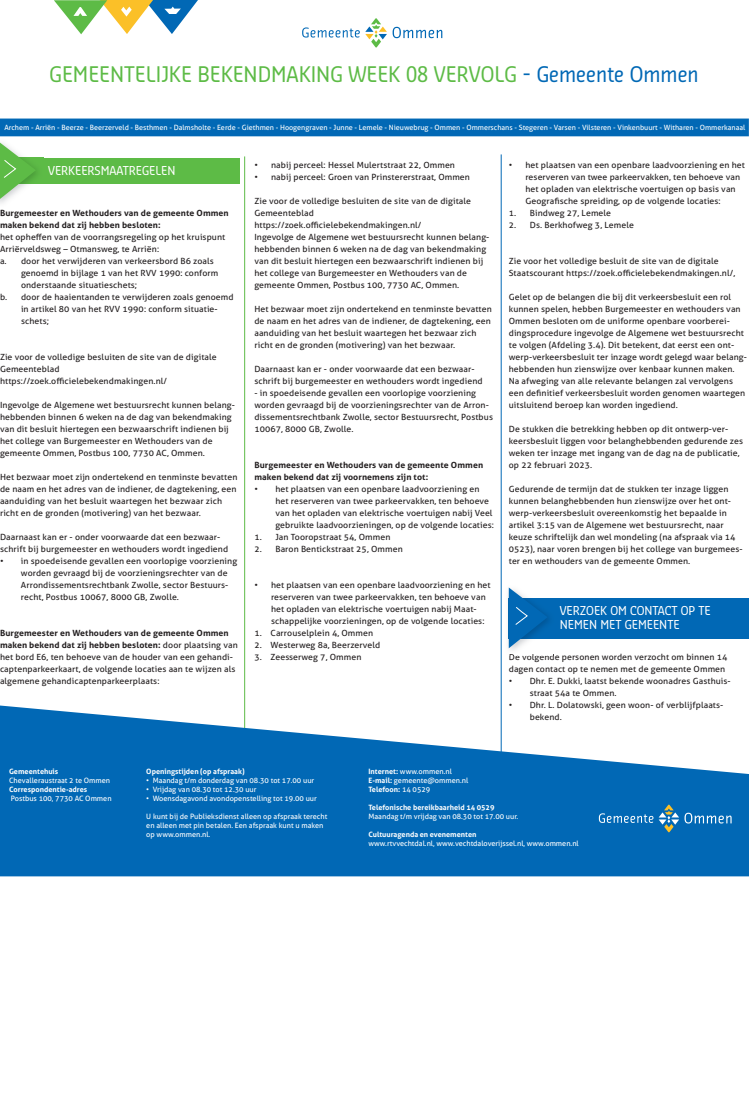
<style>
.page{position:relative;width:749px;height:1106px;background:#fff}
.page>*{position:absolute;margin:0;border:0;box-sizing:border-box;transform-origin:0 0}
.t1{font:21px "Sansa Con Std";color:#5dbb46}
.t2{font:12px/14.4px "Sansa Con Std";color:#fff}
.t3{font:8.5px/12px "Aller";letter-spacing:.01em;color:#231f20}
.t4{font:700 8.5px/12px "Aller";letter-spacing:.01em;color:#231f20}
.t5{font:7.4px/9px "Aller";color:#fff}
.t6{font:700 7.4px "Aller";color:#fff}
.t7{font:7.2px "Aller";color:#fff}
.s1{color:#0168b5}
.s2{font-weight:700}
</style>
<div class="page">
<svg style="left:302px;top:18px;width:140px;height:30px"></svg>
<div style="left:0;top:118px;width:748px;height:18px;background:#0168b5"></div>
<svg style="left:54px;top:0;width:144px;height:34px"></svg>
<hr style="left:244px;top:156px;width:1px;height:660px;background:#5dbb46">
<hr style="left:500px;top:154px;width:1px;height:710px;background:#0168b5">
<div style="left:0;top:158px;width:239px;height:25px;background:#5dbb46"></div>
<img style="left:0;top:157px;width:43px;height:47px">
<img style="left:36px;top:158px;width:7px;height:25px">
<svg style="left:0;top:142px;width:36px;height:59px"></svg>
<div style="left:508px;top:598px;width:240px;height:40px;background:#0168b5"></div>
<img style="left:508px;top:638px;width:47px;height:13px">
<img style="left:547px;top:615px;width:2px;height:8px">
<svg style="left:508px;top:587px;width:39px;height:61px"></svg>
<svg style="left:0;top:705px;width:748px;height:171px;fill:#0168b5"></svg>
<svg style="left:598px;top:804px;width:133px;height:28px;background:#1f78b9"></svg>
<h1 class="t1" style="left:50px;top:66px;width:650px">GEMEENTELIJKE BEKENDMAKING WEEK 08 VERVOLG <span class="s1">- Gemeente Ommen</span></h1>
<p class="t7" style="left:5px;top:125px;width:742px">Archem - Arriën - Beerze - Beerzerveld - Besthmen - Dalmsholte - Eerde - Giethmen - Hoogengraven - Junne - Lemele - Nieuwebrug - Ommen - Ommerschans - Stegeren - Varsen - Vilsteren - Vinkenbuurt - Witharen - Ommerkanaal</p>
<h2 class="t2" style="left:48px;top:164px;width:129px">VERKEERSMAATREGELEN</h2>
<p class="t3" style="left:254px;top:160px;width:5px">ï</p>
<p class="t3" style="left:271px;top:160px;width:185px">nabij perceel: Hessel Mulertstraat 22, Ommen</p>
<p class="t3" style="left:254px;top:172px;width:5px">ï</p>
<p class="t3" style="left:271px;top:172px;width:200px">nabij perceel: Groen van Prinstererstraat, Ommen</p>
<p class="t3" style="left:254px;top:196px;width:236px">Zie voor de volledige besluiten de site van de digitale Gemeenteblad<br>https://zoek.officielebekendmakingen.nl/<br>Ingevolge de Algemene wet bestuursrecht kunnen belang&shy;hebbenden binnen 6 weken na de dag van bekendmaking van dit besluit hiertegen een bezwaarschrift indienen bij het college van Burgemeester en Wethouders van de gemeente Ommen, Postbus 100, 7730 AC, Ommen.</p>
<p class="t3" style="left:254px;top:304px;width:239px">Het bezwaar moet zijn ondertekend en tenminste bevatten de naam en het adres van de indiener, de dagtekening, een aanduiding van het besluit waartegen het bezwaar zich richt en de gronden (motivering) van het bezwaar.</p>
<p class="t3" style="left:254px;top:364px;width:230px">Daarnaast kan er - onder voorwaarde dat een bezwaar&shy;schrift bij burgemeester en wethouders wordt ingediend</p>
<p class="t3" style="left:254px;top:388px;width:240px">- in spoedeisende gevallen een voorlopige voorziening worden gevraagd bij de voorzieningsrechter van de Arron&shy;dissementsrechtbank Zwolle, sector Bestuursrecht, Postbus 10067, 8000 GB, Zwolle.</p>
<p class="t4" style="left:254px;top:459px;width:230px">Burgemeester en Wethouders van de gemeente Ommen maken bekend dat zij voornemens zijn tot:</p>
<p class="t3" style="left:254px;top:484px;width:5px">ï</p>
<p class="t3" style="left:275px;top:484px;width:220px">het plaatsen van een openbare laadvoorziening en het reserveren van twee parkeervakken, ten behoeve van het opladen van elektrische voertuigen nabij Veel gebruikte laadvoorzieningen, op de volgende locaties:</p>
<p class="t3" style="left:254px;top:532px;width:137px">1. Jan Tooropstraat 54, Ommen</p>
<p class="t3" style="left:254px;top:544px;width:150px">2. Baron Bentickstraat 25, Ommen</p>
<p class="t3" style="left:254px;top:580px;width:5px">ï</p>
<p class="t3" style="left:271px;top:580px;width:221px">het plaatsen van een openbare laadvoorziening en het reserveren van twee parkeervakken, ten behoeve van het opladen van elektrische voertuigen nabij Maat&shy;schappelijke voorzieningen, op de volgende locaties:</p>
<p class="t3" style="left:254px;top:628px;width:120px">1. Carrouselplein 4, Ommen</p>
<p class="t3" style="left:254px;top:640px;width:127px">2. Westerweg 8a, Beerzerveld</p>
<p class="t3" style="left:254px;top:652px;width:108px">3. Zeesserweg 7, Ommen</p>
<p class="t3" style="left:508px;top:160px;width:5px">ï</p>
<p class="t3" style="left:525px;top:160px;width:221px">het plaatsen van een openbare laadvoorziening en het reserveren van twee parkeervakken, ten behoeve van het opladen van elektrische voertuigen op basis van Geografische spreiding, op de volgende locaties:</p>
<p class="t3" style="left:508px;top:208px;width:104px">1. Bindweg 27, Lemele</p>
<p class="t3" style="left:508px;top:220px;width:127px">2. Ds. Berkhofweg 3, Lemele</p>
<p class="t3" style="left:508px;top:256px;width:228px">Zie voor het volledige besluit de site van de digitale<br>Staatscourant https://zoek.officielebekendmakingen.nl/,</p>
<p class="t3" style="left:508px;top:292px;width:240px">Gelet op de belangen die bij dit verkeersbesluit een rol kunnen spelen, hebben Burgemeester en wethouders van Ommen besloten om de uniforme openbare voorberei&shy;dingsprocedure ingevolge de Algemene wet bestuursrecht te volgen (Afdeling 3.4). Dit betekent, dat eerst een ont&shy;werp-verkeersbesluit ter inzage wordt gelegd waar belang&shy;hebbenden hun zienswijze over kenbaar kunnen maken.<br>Na afweging van alle relevante belangen zal vervolgens een definitief verkeersbesluit worden genomen waartegen uitsluitend beroep kan worden ingediend.</p>
<p class="t3" style="left:508px;top:424px;width:236px">De stukken die betrekking hebben op dit ontwerp-ver&shy;keersbesluit liggen voor belanghebbenden gedurende zes weken ter inzage met ingang van de dag na de publicatie, op 22 februari 2023.</p>
<p class="t3" style="left:508px;top:484px;width:235px">Gedurende de termijn dat de stukken ter inzage liggen kunnen belanghebbenden hun zienswijze over het ont&shy;werp-verkeersbesluit overeenkomstig het bepaalde in artikel 3:15 van de Algemene wet bestuursrecht, naar keuze schriftelijk dan wel mondeling (na afspraak via 14<br>0523), naar voren brengen bij het college van burgemees&shy;ter en wethouders van de gemeente Ommen.</p>
<p class="t4" style="left:0;top:207px;width:230px">Burgemeester en Wethouders van de gemeente Ommen maken bekend dat zij hebben besloten:</p>
<p class="t3" style="left:0;top:231px;width:227px">het opheffen van de voorrangsregeling op het kruispunt<br>Arriërveldsweg – Otmansweg, te Arriën:<br>a. door het verwijderen van verkeersbord B6 zoals</p>
<p class="t3" style="left:21px;top:268px;width:199px">genoemd in bijlage 1 van het RVV 1990: conform</p>
<p class="t3" style="left:21px;top:280px;width:118px">onderstaande situatieschets;</p>
<p class="t3" style="left:0;top:292px;width:235px">b. door de haaientanden te verwijderen zoals genoemd</p>
<p class="t3" style="left:21px;top:304px;width:198px">in artikel 80 van het RVV 1990: conform situatie-</p>
<p class="t3" style="left:21px;top:316px;width:30px">schets;</p>
<p class="t3" style="left:0;top:352px;width:218px">Zie voor de volledige besluiten de site van de digitale<br>Gemeenteblad https://zoek.officielebekendmakingen.nl/</p>
<p class="t3" style="left:0;top:400px;width:236px">Ingevolge de Algemene wet bestuursrecht kunnen belang&shy;hebbenden binnen 6 weken na de dag van bekendmaking van dit besluit hiertegen een bezwaarschrift indienen bij het college van Burgemeester en Wethouders van de gemeente Ommen, Postbus 100, 7730 AC, Ommen.</p>
<p class="t3" style="left:0;top:472px;width:239px">Het bezwaar moet zijn ondertekend en tenminste bevatten de naam en het adres van de indiener, de dagtekening, een aanduiding van het besluit waartegen het bezwaar zich richt en de gronden (motivering) van het bezwaar.</p>
<p class="t3" style="left:0;top:532px;width:230px">Daarnaast kan er - onder voorwaarde dat een bezwaar&shy;schrift bij burgemeester en wethouders wordt ingediend ï</p>
<p class="t3" style="left:21px;top:556px;width:218px">in spoedeisende gevallen een voorlopige voorziening worden gevraagd bij de voorzieningsrechter van de Arrondissementsrechtbank Zwolle, sector Bestuurs&shy;recht, Postbus 10067, 8000 GB, Zwolle.</p>
<p class="t3" style="left:0;top:628px;width:239px"><span class="s2">Burgemeester en Wethouders van de gemeente Ommen maken bekend dat zij hebben besloten:</span> door plaatsing van het bord E6, ten behoeve van de houder van een gehandi&shy;captenparkeerkaart, de volgende locaties aan te wijzen als algemene gehandicaptenparkeerplaats:</p>
<h2 class="t2" style="left:559px;top:604px;width:152px">VERZOEK OM CONTACT OP TE<br>NEMEN MET GEMEENTE</h2>
<p class="t3" style="left:508px;top:652px;width:220px">De volgende personen worden verzocht om binnen 14 dagen contact op te nemen met de gemeente Ommen ï</p>
<p class="t3" style="left:529px;top:676px;width:202px">Dhr. E. Dukki, laatst bekende woonadres Gasthuis&shy;straat 54a te Ommen.</p>
<p class="t6" style="left:9px;top:767px;width:51px">Gemeentehuis</p>
<p class="t5" style="left:9px;top:776px;width:103px">Chevalleraustraat 2 te Ommen</p>
<p class="t6" style="left:9px;top:785px;width:80px">Correspondentie-adres</p>
<p class="t5" style="left:11px;top:794px;width:102px">Postbus 100, 7730 AC Ommen</p>
<p class="t6" style="left:146px;top:767px;width:100px">Openingstijden (op afspraak)</p>
<p class="t5" style="left:146px;top:776px;width:172px">ï Maandag t/m donderdag van 08.30 tot 17.00 uur ï Vrijdag van 08.30 tot 12.30 uur<br>ï Woensdagavond avondopenstelling tot 19.00 uur</p>
<p class="t5" style="left:146px;top:812px;width:182px">U kunt bij de Publieksdienst alleen op afspraak terecht en alleen met pin betalen. Een afspraak kunt u maken op www.ommen.nl.</p>
<p class="t3" style="left:508px;top:700px;width:5px">ï</p>
<p class="t3" style="left:529px;top:700px;width:195px">Dhr. L. Dolatowski, geen woon- of verblijfplaats&shy;bekend.</p>
<p class="t5" style="left:368px;top:767px;width:101px"><span class="s2">Internet:</span> www.ommen.nl<br><span class="s2">E-mail:</span> gemeente@ommen.nl<br><span class="s2">Telefoon:</span> 14 0529</p>
<p class="t6" style="left:368px;top:803px;width:127px">Telefonische bereikbaarheid 14 0529</p>
<p class="t5" style="left:368px;top:812px;width:151px">Maandag t/m vrijdag van 08.30 tot 17.00 uur.</p>
<p class="t6" style="left:368px;top:830px;width:109px">Cultuuragenda en evenementen</p>
<p class="t5" style="left:368px;top:839px;width:212px">www.rtvvechtdal.nl, www.vechtdaloverijssel.nl, www.ommen.nl</p>
</div>
